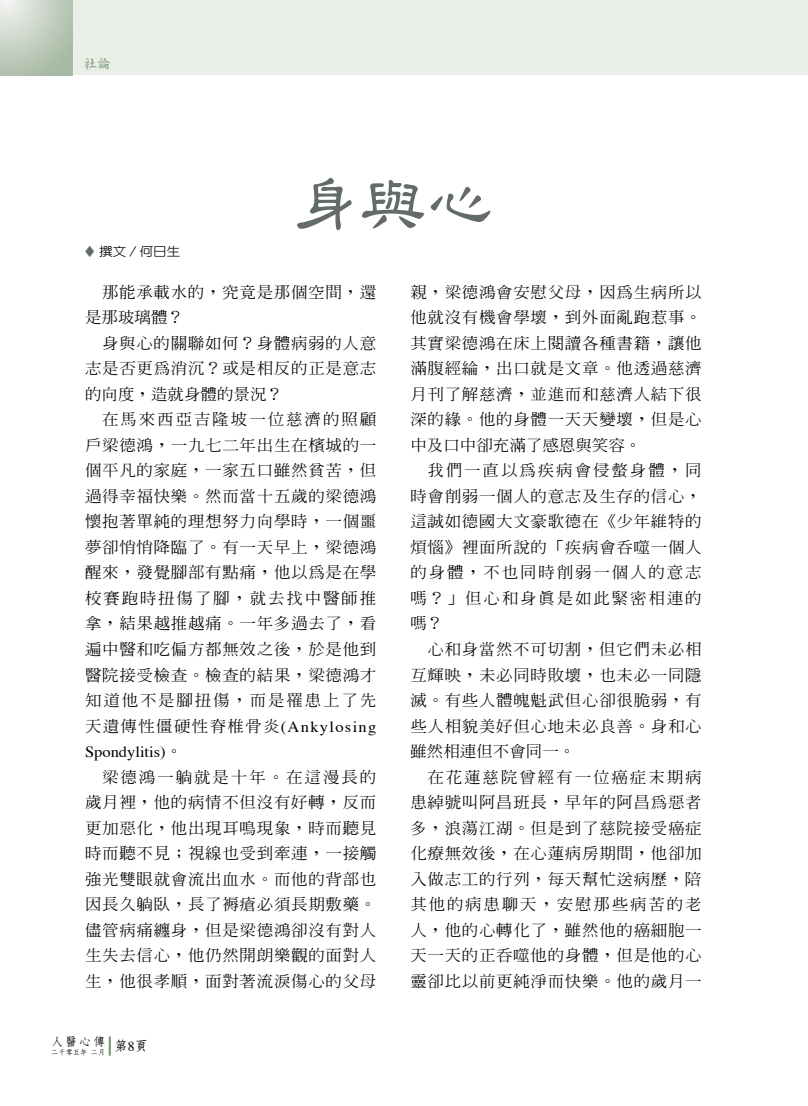
<style>
.page{position:relative;width:808px;height:1106px;background:#fff}
.page>*{position:absolute;margin:0;border:0;box-sizing:border-box;transform-origin:0 0}
.大標{font:600 67.5px "Jen Lei";color:#626b65}
.t1{font:500 15.6px/25.5px "Inn Ming";letter-spacing:.04em;color:#000;text-align:justify;scale:1.06 1}
.正常{font:700 13.65px "Nan Sung";color:#000}
.正常-2{font:700 13.5px "Zen Kai";color:#779777}
.大標-2{font:500 12.15px "Yen Round";color:#000;scale:1.11 1}
.正常-3{font:700 11.7px "Nan Sung";color:#000;scale:1.05 1}
.正常-4{font:700 7.2px "Nan Sung";color:#000}
.s1{font-family:"Lin Gothic";color:#626b65}
.s2{font-family:"Times";font-weight:400}
</style>
<div class="page">
<svg style="left:109px;top:1036px;width:2px;height:19px"></svg>
<div style="left:0;top:0;width:808px;height:75px;background:#e9eee7"></div>
<svg style="left:0;top:0;width:72px;height:75px"></svg>
<p class="正常-2" style="left:84px;top:57px;width:28px">社論</p>
<p class="大標-2" style="left:85px;top:245px;width:87px"><span class="s1">◆</span> 撰文／何日生</p>
<p class="大標" style="left:292px;top:170px;width:204px">身與心</p>
<p class="t1" style="left:85px;top:279px;width:276px;text-indent:17px">那能承載水的，究竟是那個空間，還是那玻璃體？</p>
<p class="t1" style="left:85px;top:330px;width:276px;text-indent:17px">身與心的關聯如何？身體病弱的人意志是否更為消沉？或是相反的正是意志的向度，造就身體的景況？</p>
<p class="t1" style="left:85px;top:406px;width:276px;text-indent:17px">在馬來西亞吉隆坡一位慈濟的照顧戶梁德鴻，一九七二年出生在檳城的一個平凡的家庭，一家五口雖然貧苦，但過得幸福快樂。然而當十五歲的梁德鴻懷抱著單純的理想努力向學時，一個噩夢卻悄悄降臨了。有一天早上，梁德鴻醒來，發覺腳部有點痛，他以為是在學校賽跑時扭傷了腳，就去找中醫師推拿，結果越推越痛。一年多過去了，看遍中醫和吃偏方都無效之後，於是他到醫院接受檢查。檢查的結果，梁德鴻才知道他不是腳扭傷，而是罹患上了先天遺傳性僵硬性脊椎骨炎<span class="s2">(Ankylosing Spondylitis)</span>。</p>
<p class="t1" style="left:85px;top:764px;width:276px;text-indent:17px">梁德鴻一躺就是十年。在這漫長的歲月裡，他的病情不但沒有好轉，反而更加惡化，他出現耳鳴現象，時而聽見時而聽不見；視線也受到牽連，一接觸強光雙眼就會流出血水。而他的背部也因長久躺臥，長了褥瘡必須長期敷藥。儘管病痛纏身，但是梁德鴻卻沒有對人生失去信心，他仍然開朗樂觀的面對人生，他很孝順，面對著流淚傷心的父母</p>
<p class="正常-3" style="left:51px;top:1035px;width:53px">人醫心傳</p>
<p class="正常-4" style="left:51px;top:1048px;width:56px">二千零五年 二月</p>
<p class="正常" style="left:114px;top:1038px;width:36px">第<span class="s2">8</span>頁</p>
<p class="t1" style="left:410px;top:279px;width:276px">親，梁德鴻會安慰父母，因為生病所以他就沒有機會學壞，到外面亂跑惹事。其實梁德鴻在床上閱讀各種書籍，讓他滿腹經綸，出口就是文章。他透過慈濟月刊了解慈濟，並進而和慈濟人結下很深的緣。他的身體一天天變壞，但是心中及口中卻充滿了感恩與笑容。</p>
<p class="t1" style="left:410px;top:457px;width:276px;text-indent:17px">我們一直以為疾病會侵螫身體，同時會削弱一個人的意志及生存的信心，這誠如德國大文豪歌德在《少年維特的煩惱》裡面所說的「疾病會吞噬一個人的身體，不也同時削弱一個人的意志嗎？」但心和身真是如此緊密相連的嗎？</p>
<p class="t1" style="left:410px;top:636px;width:276px;text-indent:17px">心和身當然不可切割，但它們未必相互輝映，未必同時敗壞，也未必一同隱滅。有些人體魄魁武但心卻很脆弱，有些人相貌美好但心地未必良善。身和心雖然相連但不會同一。</p>
<p class="t1" style="left:410px;top:764px;width:276px;text-indent:17px">在花蓮慈院曾經有一位癌症末期病患綽號叫阿昌班長，早年的阿昌為惡者多，浪蕩江湖。但是到了慈院接受癌症化療無效後，在心蓮病房期間，他卻加入做志工的行列，每天幫忙送病歷，陪其他的病患聊天，安慰那些病苦的老人，他的心轉化了，雖然他的癌細胞一天一天的正吞噬他的身體，但是他的心靈卻比以前更純淨而快樂。他的歲月一</p>
</div>
